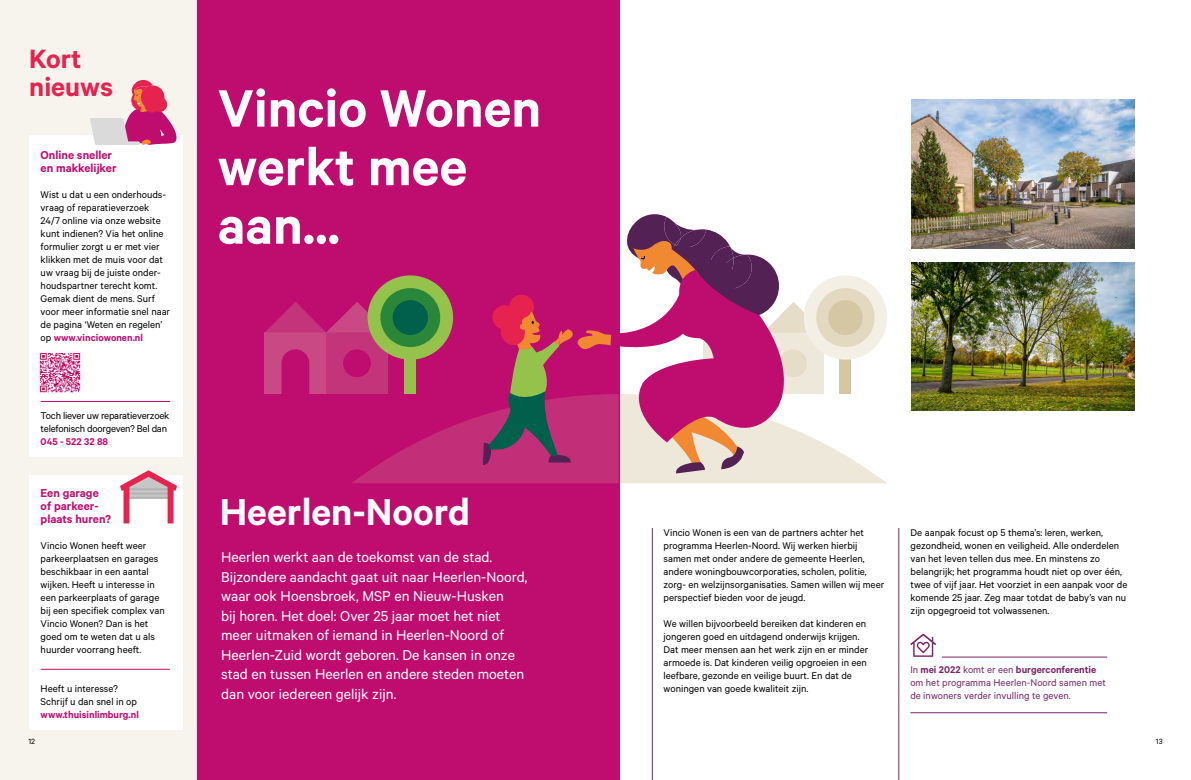
<style>
.page{position:relative;width:1191px;height:780px;background:#fff}
.page>*{position:absolute;margin:0;border:0;box-sizing:border-box;transform-origin:0 0}
.t1{font:600 59px/58.5px "Calibre";color:#fff}
.t2{font:600 42.1px "Calibre";color:#fff}
.t3{font:600 29.8px/28.3px "Calibre";color:#e6224f}
.t4{font:16px/19.5px "Calibre";color:#fff}
.t5{font:600 13px/13px "Calibre";color:#bf0c6f}
.t6{font:11px/13px "Calibre";color:#000}
.t7{font:11px/13px "Calibre";color:#79276a}
.t8{font:11px/13px "Calibre";letter-spacing:-.02em;color:#000}
.t9{font:600 11px "Calibre";color:#bf0c6f}
.t10{font:8.5px "Calibre";color:#000}
.s1{font-weight:600;color:#bf0c6f}
.s2{font-weight:600}
</style>
<div class="page">
<div style="left:0;top:0;width:197px;height:780px;background:#f7f4ed"></div>
<div style="left:197px;top:0;width:422px;height:780px;background:#bf0c6f"></div>
<div style="left:29px;top:135px;width:153px;height:321px;background:#fff"></div>
<div style="left:29px;top:475px;width:153px;height:254px;background:#fff"></div>
<hr style="left:41px;top:669px;width:129px;height:1px;background:#bf0c6f">
<svg style="left:120px;top:470px;width:57px;height:53px"></svg>
<hr style="left:652px;top:528px;width:1px;height:252px;background:#79276a">
<img style="left:911px;top:100px;width:223px;height:148px">
<img style="left:911px;top:262px;width:223px;height:149px">
<hr style="left:898px;top:528px;width:1px;height:252px;background:#79276a">
<hr style="left:942px;top:656px;width:165px;height:1px;background:#79276a">
<hr style="left:910px;top:712px;width:197px;height:1px;background:#79276a">
<svg style="left:910px;top:634px;width:26px;height:22px"></svg>
<svg style="left:265px;top:212px;width:622px;height:271px"></svg>
<svg style="left:90px;top:80px;width:87px;height:65px"></svg>
<img style="left:39px;top:351px;width:42px;height:43px">
<hr style="left:41px;top:401px;width:129px;height:1px;background:#bf0c6f">
<h3 class="t3" style="left:29px;top:44px;width:85px">Kort nieuws</h3>
<p class="t5" style="left:41px;top:148px;width:77px">Online sneller en makkelijker</p>
<p class="t6" style="left:41px;top:188px;width:131px">Wist u dat u een onderhouds&shy;vraag of reparatieverzoek<br>24/7 online via onze website kunt indienen? Via het online formulier zorgt u er met vier klikken met de muis voor dat uw vraag bij de juiste onder&shy;houdspartner terecht komt.<br>Gemak dient de mens. Surf voor meer informatie snel naar de pagina ‘Weten en regelen’ op <span class="s1">www.vinciowonen.nl</span></p>
<p class="t8" style="left:41px;top:409px;width:130px">Toch liever uw reparatieverzoek telefonisch doorgeven? Bel dan</p>
<p class="t9" style="left:41px;top:435px;width:69px">045 - 522 32 88</p>
<p class="t5" style="left:41px;top:486px;width:72px">Een garage of parkeer&shy;plaats huren?</p>
<p class="t6" style="left:41px;top:539px;width:126px">Vincio Wonen heeft weer parkeerplaatsen en garages beschikbaar in een aantal wijken. Heeft u interesse in een parkeerplaats of garage bij een specifiek complex van<br>Vincio Wonen? Dan is het goed om te weten dat u als huurder voorrang heeft.</p>
<p class="t6" style="left:41px;top:682px;width:98px">Heeft u interesse?<br>Schrijf u dan snel in op</p>
<p class="t9" style="left:41px;top:708px;width:100px">www.thuisinlimburg.nl</p>
<h1 class="t1" style="left:218px;top:77px;width:325px">Vincio Wonen werkt mee aan...</h1>
<h2 class="t2" style="left:220px;top:487px;width:252px">Heerlen-Noord</h2>
<p class="t4" style="left:221px;top:547px;width:308px">Heerlen werkt aan de toekomst van de stad.<br>Bijzondere aandacht gaat uit naar Heerlen-Noord, waar ook Hoensbroek, MSP en Nieuw-Husken<br>bij horen. Het doel: Over 25 jaar moet het niet meer uitmaken of iemand in Heerlen-Noord of Heerlen-Zuid wordt geboren. De kansen in onze stad en tussen Heerlen en andere steden moeten dan voor iedereen gelijk zijn.</p>
<p class="t6" style="left:663px;top:526px;width:222px">Vincio Wonen is een van de partners achter het programma Heerlen-Noord. Wij werken hierbij samen met onder andere de gemeente Heerlen, andere woningbouwcorporaties, scholen, politie, zorg- en welzijnsorganisaties. Samen willen wij meer perspectief bieden voor de jeugd.</p>
<p class="t6" style="left:663px;top:617px;width:206px">We willen bijvoorbeeld bereiken dat kinderen en jongeren goed en uitdagend onderwijs krijgen.<br>Dat meer mensen aan het werk zijn en er minder armoede is. Dat kinderen veilig opgroeien in een leefbare, gezonde en veilige buurt. En dat de woningen van goede kwaliteit zijn.</p>
<p class="t6" style="left:910px;top:526px;width:218px">De aanpak focust op 5 thema’s: leren, werken, gezondheid, wonen en veiligheid. Alle onderdelen van het leven tellen dus mee. En minstens zo belangrijk; het programma houdt niet op over één, twee of vijf jaar. Het voorziet in een aanpak voor de komende 25 jaar. Zeg maar totdat de baby’s van nu zijn opgegroeid tot volwassenen.</p>
<p class="t7" style="left:910px;top:662px;width:197px">In <span class="s2">mei 2022</span> komt er een <span class="s2">burgerconferentie </span>om het programma Heerlen-Noord samen met de inwoners verder invulling te geven.</p>
<p class="t10" style="left:28px;top:736px;width:8px">12</p>
<p class="t10" style="left:1155px;top:736px;width:8px">13</p>
</div>
